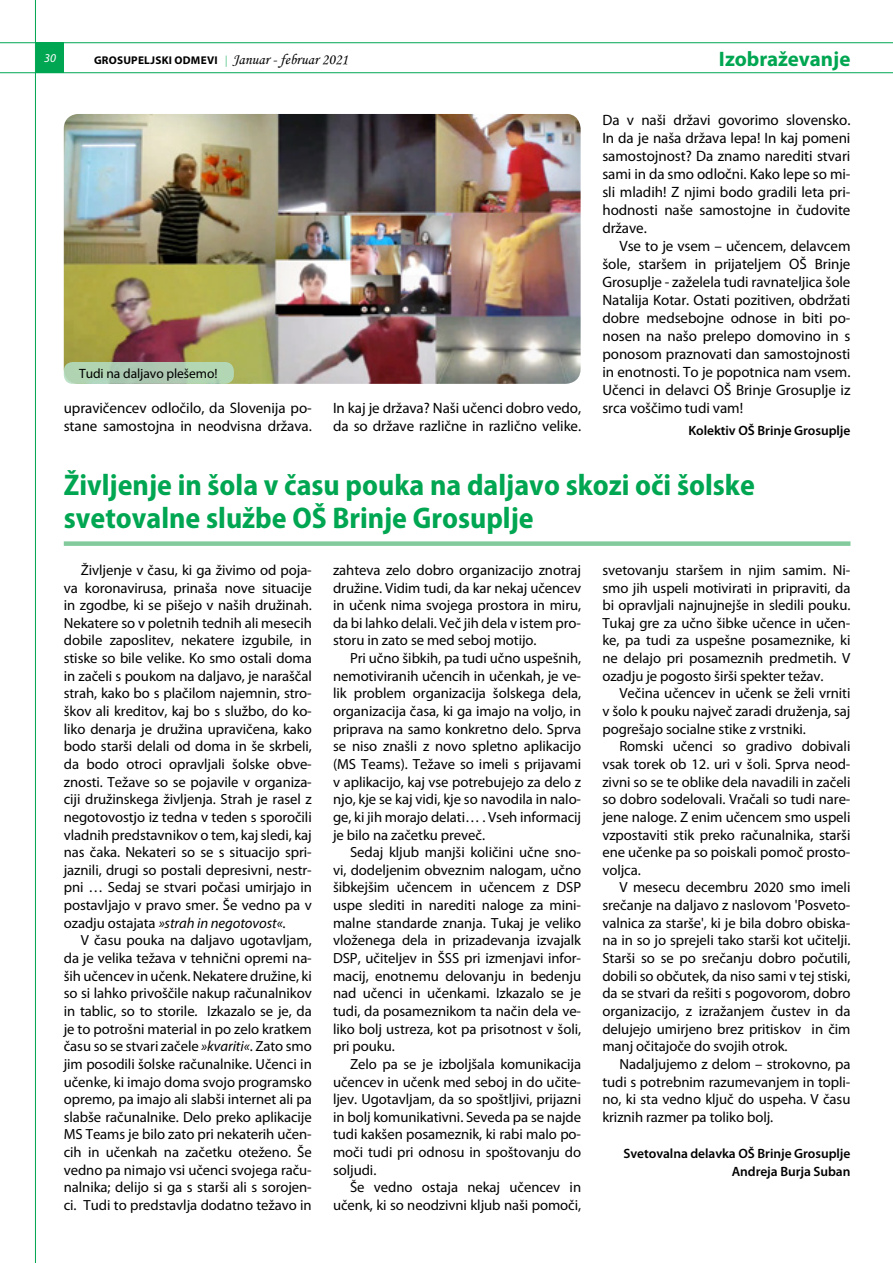
<style>
.page{position:relative;width:893px;height:1263px;background:#fff}
.page>*{position:absolute;margin:0;border:0;box-sizing:border-box;transform-origin:0 0}
.t1{font:700 semi-condensed 30px/33px "Myriad Pro";color:#00a651}
.t2{font:700 21px "Myriad Pro";color:#00a651}
.t3{font:15px/18px "Myriad Pro";letter-spacing:-.005em;color:#000}
.t4{font:14.7px/17.7px "Myriad Pro";letter-spacing:-.005em;color:#000;text-align:justify}
.t5{font:600 13.5px/18px "Myriad Pro";letter-spacing:-.005em;color:#000;text-align:right}
.t6{font:13.5px "Myriad Pro";letter-spacing:-.005em;color:#000}
.t7{font:italic 12px "Myriad Pro";color:#fff}
.t8{font:700 11.25px "Myriad Pro";letter-spacing:.02em;color:#000}
.s1{font-weight:300;color:#00a651}
.s2{font-family:"Monotype Corsiva";font-weight:400;font-size:15px}
.s3{font-style:italic}
</style>
<div class="page">
<hr style="left:0;top:42px;width:893px;height:1px;background:#00a651">
<hr style="left:0;top:72px;width:893px;height:1px;background:#00a651">
<hr style="left:35px;top:0;width:1px;height:1263px;background:#00a651">
<div style="left:36px;top:42px;width:28px;height:31px;background:#00a651"></div>
<img style="left:64px;top:114px;width:517px;height:270px">
<div style="left:64px;top:362px;width:170px;height:22px;background:linear-gradient(to right,#adceb2,#b1d1b2);border-radius:9px"></div>
<div style="left:64px;top:541px;width:786px;height:5px;background:#82ca9c"></div>
<p class="t7" style="left:44px;top:51px;width:13px">30</p>
<p class="t8" style="left:94px;top:52px;width:256px">GROSUPELJSKI ODMEVI <span class="s1">|</span> <span class="s2">Januar - februar 2021</span></p>
<h2 class="t2" style="left:719px;top:45px;width:133px">Izobraževanje</h2>
<p class="t6" style="left:79px;top:365px;width:140px">Tudi na daljavo plešemo!</p>
<p class="t3" style="left:64px;top:399px;width:250px">upravičencev odločilo, da Slovenija po&shy;stane samostojna in neodvisna država.</p>
<p class="t3" style="left:333px;top:399px;width:250px">In kaj je država? Naši učenci dobro vedo, da so države različne in različno velike.</p>
<p class="t3" style="left:602px;top:111px;width:250px;text-align:justify">Da v naši državi govorimo slovensko.<br>In da je naša država lepa! In kaj pomeni samostojnost? Da znamo narediti stvari sami in da smo odločni. Kako lepe so mi&shy;sli mladih! Z njimi bodo gradili leta pri&shy;hodnosti naše samostojne in čudovite države.</p>
<p class="t3" style="left:602px;top:237px;width:250px;text-align:justify;text-indent:17px">Vse to je vsem – učencem, delavcem šole, staršem in prijateljem OŠ Brinje Grosuplje - zaželela tudi ravnateljica šole Natalija Kotar. Ostati pozitiven, obdržati dobre medsebojne odnose in biti po&shy;nosen na našo prelepo domovino in s ponosom praznovati dan samostojnosti in enotnosti. To je popotnica nam vsem.<br>Učenci in delavci OŠ Brinje Grosuplje iz srca voščimo tudi vam!</p>
<p class="t5" style="left:688px;top:421px;width:163px">Kolektiv OŠ Brinje Grosuplje</p>
<h1 class="t1" style="left:64px;top:469px;width:693px">Življenje in šola v času pouka na daljavo skozi oči šolske svetovalne službe OŠ Brinje Grosuplje</h1>
<p class="t4" style="left:64px;top:561px;width:250px;text-indent:17px">Življenje v času, ki ga živimo od poja&shy;va koronavirusa, prinaša nove situacije in zgodbe, ki se pišejo v naših družinah.<br>Nekatere so v poletnih tednih ali mesecih dobile zaposlitev, nekatere izgubile, in stiske so bile velike. Ko smo ostali doma in začeli s poukom na daljavo, je naraščal strah, kako bo s plačilom najemnin, stro&shy;škov ali kreditov, kaj bo s službo, do ko&shy;liko denarja je družina upravičena, kako bodo starši delali od doma in še skrbeli, da bodo otroci opravljali šolske obve&shy;znosti. Težave so se pojavile v organiza&shy;ciji družinskega življenja. Strah je rasel z negotovostjo iz tedna v teden s sporočili vladnih predstavnikov o tem, kaj sledi, kaj nas čaka. Nekateri so se s situacijo spri&shy;jaznili, drugi so postali depresivni, nestr&shy;pni … Sedaj se stvari počasi umirjajo in postavljajo v pravo smer. Še vedno pa v ozadju ostajata <span class="s3">»strah in negotovost«</span>.</p>
<p class="t4" style="left:64px;top:931px;width:250px;text-indent:17px">V času pouka na daljavo ugotavljam, da je velika težava v tehnični opremi na&shy;ših učencev in učenk. Nekatere družine, ki so si lahko privoščile nakup računalnikov in tablic, so to storile. Izkazalo se je, da je to potrošni material in po zelo kratkem času so se stvari začele <span class="s3">»kvariti«</span>. Zato smo jim posodili šolske računalnike. Učenci in učenke, ki imajo doma svojo programsko opremo, pa imajo ali slabši internet ali pa slabše računalnike. Delo preko aplikacije MS Teams je bilo zato pri nekaterih učen&shy;cih in učenkah na začetku oteženo. Še vedno pa nimajo vsi učenci svojega raču&shy;nalnika; delijo si ga s starši ali s sorojen&shy;ci. Tudi to predstavlja dodatno težavo in</p>
<p class="t4" style="left:333px;top:561px;width:250px">zahteva zelo dobro organizacijo znotraj družine. Vidim tudi, da kar nekaj učencev in učenk nima svojega prostora in miru, da bi lahko delali. Več jih dela v istem pro&shy;storu in zato se med seboj motijo.</p>
<p class="t4" style="left:333px;top:649px;width:250px;text-indent:17px">Pri učno šibkih, pa tudi učno uspešnih, nemotiviranih učencih in učenkah, je ve&shy;lik problem organizacija šolskega dela, organizacija časa, ki ga imajo na voljo, in priprava na samo konkretno delo. Sprva se niso znašli z novo spletno aplikacijo (MS Teams). Težave so imeli s prijavami v aplikacijo, kaj vse potrebujejo za delo z njo, kje se kaj vidi, kje so navodila in nalo&shy;ge, ki jih morajo delati… . Vseh informacij je bilo na začetku preveč.</p>
<p class="t4" style="left:333px;top:843px;width:250px;text-indent:17px">Sedaj kljub manjši količini učne sno&shy;vi, dodeljenim obveznim nalogam, učno šibkejšim učencem in učencem z DSP uspe slediti in narediti naloge za mini&shy;malne standarde znanja. Tukaj je veliko vloženega dela in prizadevanja izvajalk DSP, učiteljev in ŠSS pri izmenjavi infor&shy;macij, enotnemu delovanju in bedenju nad učenci in učenkami. Izkazalo se je tudi, da posameznikom ta način dela ve&shy;liko bolj ustreza, kot pa prisotnost v šoli, pri pouku.</p>
<p class="t4" style="left:333px;top:1055px;width:250px;text-indent:17px">Zelo pa se je izboljšala komunikacija učencev in učenk med seboj in do učite&shy;ljev. Ugotavljam, da so spoštljivi, prijazni in bolj komunikativni. Seveda pa se najde tudi kakšen posameznik, ki rabi malo po&shy;moči tudi pri odnosu in spoštovanju do soljudi.</p>
<p class="t4" style="left:333px;top:1178px;width:250px;text-align:right">Še vedno ostaja nekaj učencev in učenk, ki so neodzivni kljub naši pomoči,</p>
<p class="t4" style="left:602px;top:561px;width:250px">svetovanju staršem in njim samim. Ni&shy;smo jih uspeli motivirati in pripraviti, da bi opravljali najnujnejše in sledili pouku.<br>Tukaj gre za učno šibke učence in učen&shy;ke, pa tudi za uspešne posameznike, ki ne delajo pri posameznih predmetih. V ozadju je pogosto širši spekter težav.</p>
<p class="t4" style="left:602px;top:684px;width:250px;text-indent:17px">Večina učencev in učenk se želi vrniti v šolo k pouku največ zaradi druženja, saj pogrešajo socialne stike z vrstniki.</p>
<p class="t4" style="left:602px;top:737px;width:250px;text-indent:17px">Romski učenci so gradivo dobivali vsak torek ob 12. uri v šoli. Sprva neod&shy;zivni so se te oblike dela navadili in začeli so dobro sodelovali. Vračali so tudi nare&shy;jene naloge. Z enim učencem smo uspeli vzpostaviti stik preko računalnika, starši ene učenke pa so poiskali pomoč prosto&shy;voljca.</p>
<p class="t4" style="left:602px;top:878px;width:250px;text-indent:17px">V mesecu decembru 2020 smo imeli srečanje na daljavo z naslovom 'Posveto&shy;valnica za starše', ki je bila dobro obiska&shy;na in so jo sprejeli tako starši kot učitelji.<br>Starši so se po srečanju dobro počutili, dobili so občutek, da niso sami v tej stiski, da se stvari da rešiti s pogovorom, dobro organizacijo, z izražanjem čustev in da delujejo umirjeno brez pritiskov in čim manj očitajoče do svojih otrok.</p>
<p class="t4" style="left:602px;top:1055px;width:250px;text-indent:17px">Nadaljujemo z delom – strokovno, pa tudi s potrebnim razumevanjem in topli&shy;no, ki sta vedno ključ do uspeha. V času kriznih razmer pa toliko bolj.</p>
<p class="t5" style="left:623px;top:1144px;width:228px">Svetovalna delavka OŠ Brinje Grosuplje<br>Andreja Burja Suban</p>
</div>
